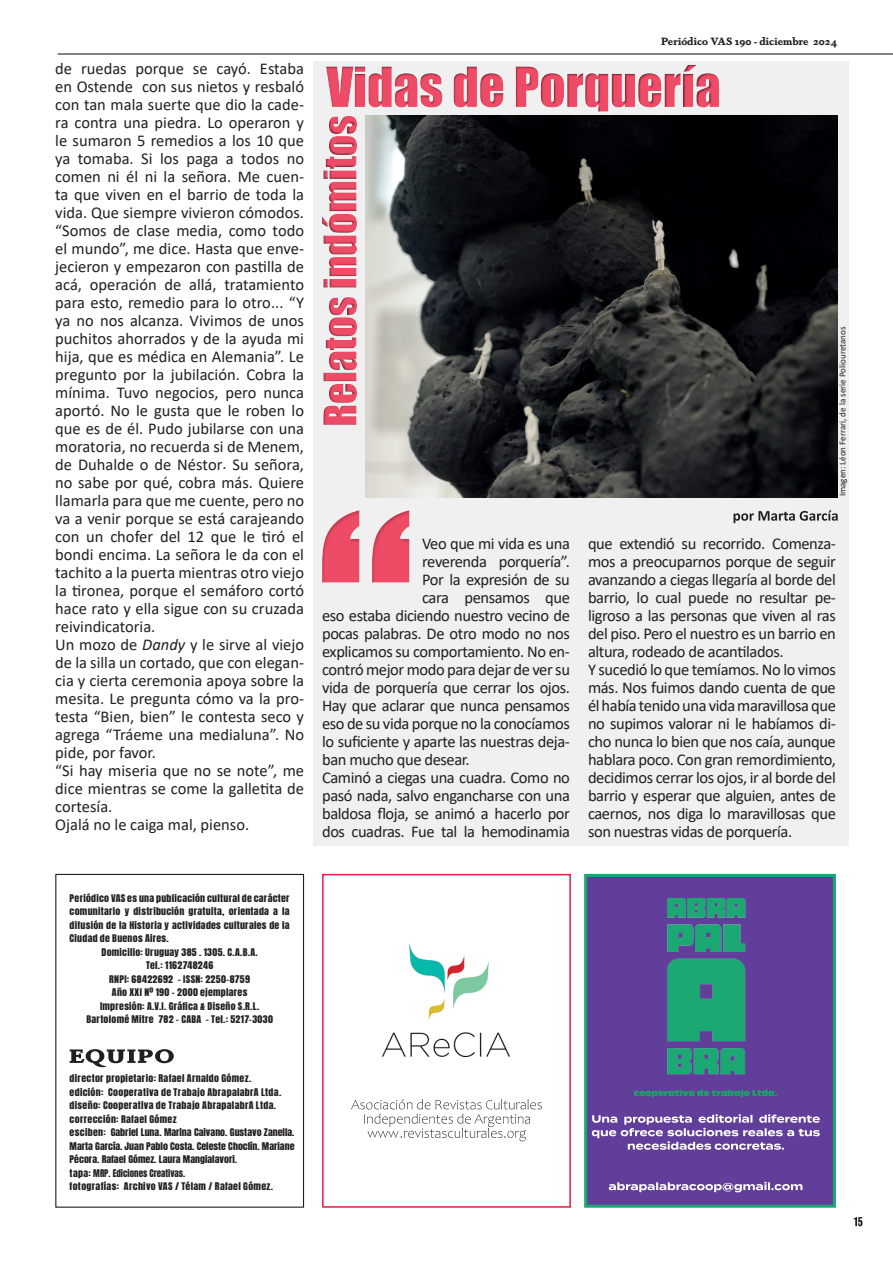
<style>
.page{position:relative;width:893px;height:1263px;background:#fff}
.page>*{position:absolute;margin:0;border:0;box-sizing:border-box;transform-origin:0 0}
.t1{font:16.5px/18px "Calibri";letter-spacing:-.015em;color:#231f20}
.t2{font:700 10.5px "Dapifer";color:#231f20}
.t3{font:9px/13.5px "Anton";letter-spacing:.025em;color:#231f20;scale:1.1 1}
.t4{font:9px "Calibri";color:#231f20}
.t5{font:9px "Antique Oli Com";color:#1da269}
.s1{font-style:italic}
</style>
<div class="page">
<hr style="left:58px;top:54px;width:835px;height:1px;background:#09080b">
<div style="left:313px;top:62px;width:535px;height:784px;background:#f0f0f1"></div>
<img style="left:366px;top:116px;width:472px;height:381px">
<div style="left:55px;top:874px;width:249px;height:334px;border:1px solid #231f20"></div>
<svg style="left:854px;top:1217px;width:8px;height:9px"></svg>
<svg style="left:70px;top:1049px;width:104px;height:18px"></svg>
<svg style="left:733px;top:510px;width:105px;height:13px"></svg>
<div style="left:322px;top:874px;width:249px;height:334px;background:#fff;border:2px solid #ed1749"></div>
<img style="left:382px;top:943px;width:127px;height:113px">
<svg style="left:351px;top:1099px;width:191px;height:42px"></svg>
<div style="left:584px;top:874px;width:252px;height:334px;background:#603e99;border:3px solid #19a872"></div>
<img style="left:667px;top:898px;width:79px;height:177px">
<svg style="left:609px;top:1182px;width:193px;height:10px"></svg>
<svg style="left:592px;top:1114px;width:228px;height:36px"></svg>
<div style="left:321px;top:509px;width:89px;height:75px;background:#231f20;opacity:.25"></div>
<svg style="left:322px;top:115px;width:397px;height:310px;background:#474142"></svg>
<div style="left:325px;top:64px;width:394px;height:49px;background:#231f20;opacity:.51"></div>
<p class="t1" style="left:55px;top:59px;width:250px">de ruedas porque se cayó. Estaba en Ostende con sus nietos y resbaló con tan mala suerte que dio la cade&shy;ra contra una piedra. Lo operaron y le sumaron 5 remedios a los 10 que ya tomaba. Si los paga a todos no comen ni él ni la señora. Me cuen&shy;ta que viven en el barrio de toda la vida. Que siempre vivieron cómodos. “Somos de clase media, como todo el mundo”, me dice. Hasta que enve&shy;jecieron y empezaron con pastilla de acá, operación de allá, tratamiento para esto, remedio para lo otro... “Y ya no nos alcanza. Vivimos de unos puchitos ahorrados y de la ayuda mi hija, que es médica en Alemania”. Le pregunto por la jubilación. Cobra la mínima. Tuvo negocios, pero nunca aportó. No le gusta que le roben lo que es de él. Pudo jubilarse con una moratoria, no recuerda si de Menem, de Duhalde o de Néstor. Su señora, no sabe por qué, cobra más. Quiere llamarla para que me cuente, pero no va a venir porque se está carajeando con un chofer del 12 que le tiró el bondi encima. La señora le da con el tachito a la puerta mientras otro viejo la tironea, porque el semáforo cortó hace rato y ella sigue con su cruzada reivindicatoria.<br>Un mozo de <span class="s1">Dandy</span> y le sirve al viejo de la silla un cortado, que con elegan&shy;cia y cierta ceremonia apoya sobre la mesita. Le pregunta cómo va la pro&shy;testa “Bien, bien” le contesta seco y agrega “Tráeme una medialuna”. No pide, por favor.<br>“Si hay miseria que no se note”, me dice mientras se come la galletita de cortesía.<br>Ojalá no le caiga mal, pienso.</p>
<p class="t1" style="left:422px;top:534px;width:149px">Veo que mi vida es una</p>
<p class="t1" style="left:422px;top:552px;width:149px">reverenda porquería”.</p>
<p class="t1" style="left:422px;top:570px;width:149px">Por la expresión de su</p>
<p class="t1" style="left:422px;top:588px;width:149px">cara pensamos que</p>
<p class="t1" style="left:322px;top:606px;width:249px">eso estaba diciendo nuestro vecino de</p>
<p class="t1" style="left:322px;top:624px;width:249px">pocas palabras. De otro modo no nos</p>
<p class="t1" style="left:322px;top:642px;width:249px">explicamos su comportamiento. No en-</p>
<p class="t1" style="left:322px;top:660px;width:249px">contró mejor modo para dejar de ver su</p>
<p class="t1" style="left:322px;top:678px;width:249px">vida de porquería que cerrar los ojos.</p>
<p class="t1" style="left:322px;top:696px;width:249px">Hay que aclarar que nunca pensamos</p>
<p class="t1" style="left:322px;top:714px;width:249px">eso de su vida porque no la conocíamos</p>
<p class="t1" style="left:322px;top:732px;width:249px">lo suficiente y aparte las nuestras deja-</p>
<p class="t1" style="left:322px;top:750px;width:149px">ban mucho que desear.</p>
<p class="t1" style="left:322px;top:768px;width:249px">Caminó a ciegas una cuadra. Como no</p>
<p class="t1" style="left:322px;top:786px;width:249px">pasó nada, salvo engancharse con una</p>
<p class="t1" style="left:322px;top:804px;width:249px">baldosa floja, se animó a hacerlo por</p>
<p class="t1" style="left:322px;top:822px;width:249px">dos cuadras. Fue tal la hemodinamia</p>
<p class="t2" style="left:661px;top:34px;width:178px">Periódico VAS 190 - diciembre 2024</p>
<p class="t4" style="left:836px;top:496px;width:171px;rotate:-90deg">Imagen: Léon Ferrari, de la serie Poliouretanos</p>
<p class="t1" style="left:588px;top:534px;width:249px">que extendió su recorrido. Comenza&shy;mos a preocuparnos porque de seguir avanzando a ciegas llegaría al borde del barrio, lo cual puede no resultar pe&shy;ligroso a las personas que viven al ras del piso. Pero el nuestro es un barrio en altura, rodeado de acantilados.<br>Y sucedió lo que temíamos. No lo vimos más. Nos fuimos dando cuenta de que él había tenido una vida maravillosa que no supimos valorar ni le habíamos di&shy;cho nunca lo bien que nos caía, aunque hablara poco. Con gran remordimiento, decidimos cerrar los ojos, ir al borde del barrio y esperar que alguien, antes de caernos, nos diga lo maravillosas que son nuestras vidas de porquería.</p>
<p class="t3" style="left:70px;top:892px;width:202px">Periódico VAS es una publicación cultural de carácter</p>
<p class="t3" style="left:70px;top:905px;width:202px">comunitario y distribución gratuita, orientada a la</p>
<p class="t3" style="left:70px;top:919px;width:202px">difusión de la Historia y actividades culturales de la</p>
<p class="t3" style="left:70px;top:932px;width:92px">Ciudad de Buenos Aires.</p>
<p class="t3" style="left:102px;top:946px;width:144px">Domicilio: Uruguay 385 . 1305. C.A.B.A.</p>
<p class="t3" style="left:146px;top:959px;width:63px">Tel.: 1162748246</p>
<p class="t3" style="left:109px;top:973px;width:129px">RNPI: 68422692 - ISSN: 2250-8759</p>
<p class="t3" style="left:112px;top:986px;width:125px">Año XXI Nº 190 - 2000 ejemplares</p>
<p class="t3" style="left:100px;top:1000px;width:146px">Impresión: A.V.I. Gráfica &amp; Diseño S.R.L.</p>
<p class="t3" style="left:86px;top:1013px;width:171px">Bartolomé Mitre 782 - CABA - Tel.: 5217-3030</p>
<p class="t3" style="left:70px;top:1072px;width:206px">director propietario: Rafael Arnaldo Gómez.<br>edición: Cooperativa de Trabajo AbrapalabrA Ltda. diseño: Cooperativa de Trabajo AbrapalabrA Ltda. corrección: Rafael Gómez<br>esciben: Gabriel Luna. Marina Caivano. Gustavo Zanella.<br>Marta García. Juan Pablo Costa. Celeste Choclín. Mariane Pécora. Rafael Gómez. Laura Mangialavori.<br>tapa: MRP. Ediciones Creativas.<br>fotografías: Archivo VAS / Télam / Rafael Gómez.</p>
<p class="t5" style="left:634px;top:1087px;width:145px">cooperativa de trabajo Ltda.</p>
</div>
